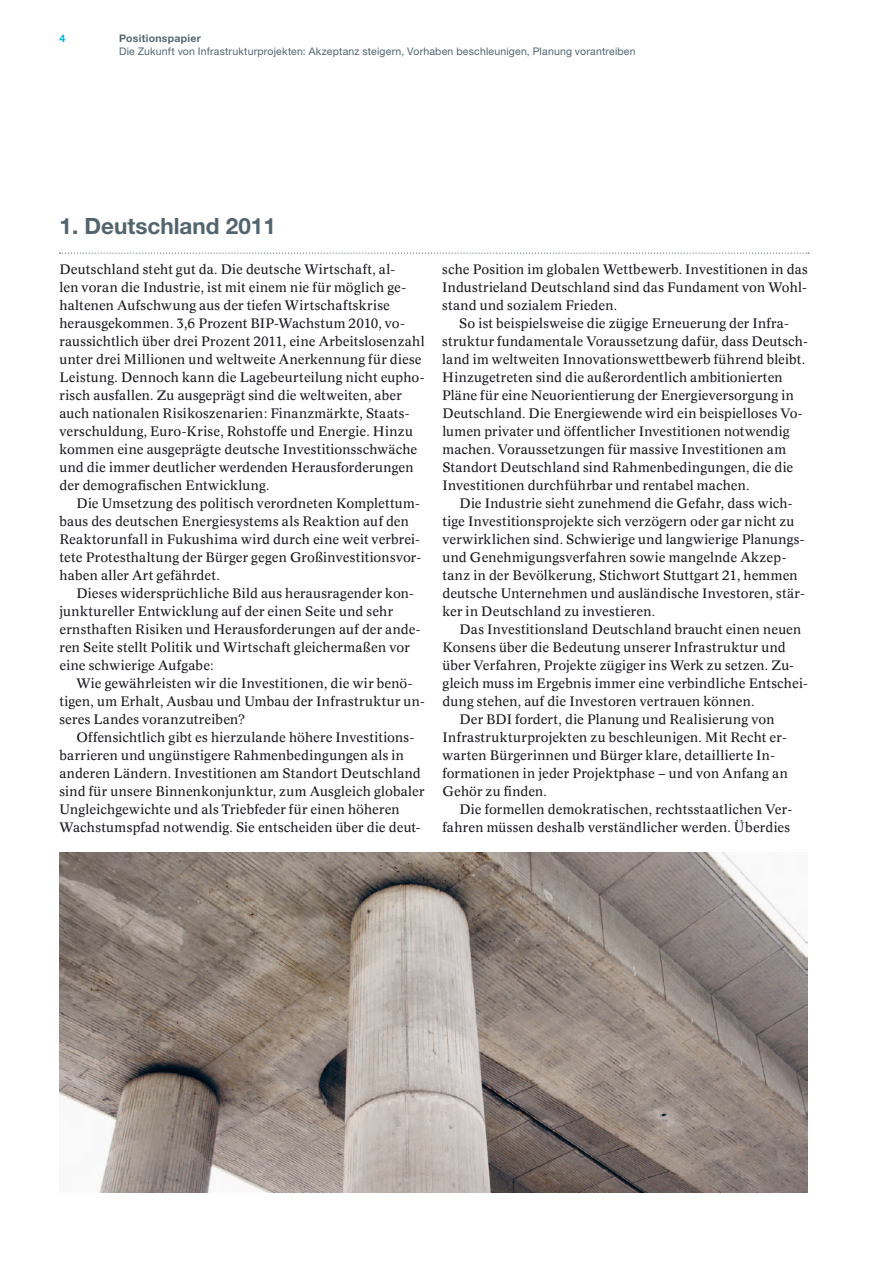
<style>
.page{position:relative;width:893px;height:1263px;background:#fff}
.page>*{position:absolute;margin:0;border:0;box-sizing:border-box;transform-origin:0 0}
.t1{font:700 22.5px "Helvetica Neue LT";color:#52656f}
.t2{font:13.5px/18px "Concorde BQ";letter-spacing:.015em;color:#1a171c}
.t3{font:10.5px "Helvetica Neue LT";letter-spacing:.02em;color:#52656f}
.t4{font:700 10.5px "Helvetica Neue LT";letter-spacing:.025em;color:#52656f}
.t5{font:700 10.5px "Helvetica Neue LT";color:#00b1e6}
</style>
<div class="page">
<svg style="left:60px;top:253px;width:749px;height:1px"></svg>
<img style="left:60px;top:852px;width:748px;height:340px">
<p class="t5" style="left:60px;top:32px;width:7px">4</p>
<p class="t4" style="left:119px;top:32px;width:83px">Positionspapier</p>
<p class="t3" style="left:119px;top:45px;width:518px">Die Zukunft von Infrastrukturprojekten: Akzeptanz steigern, Vorhaben beschleunigen, Planung vorantreiben</p>
<h1 class="t1" style="left:60px;top:212px;width:218px">1. Deutschland 2011</h1>
<p class="t2" style="left:59px;top:261px;width:367px">Deutschland steht gut da. Die deutsche Wirtschaft, al-<br>len voran die Industrie, ist mit einem nie für möglich ge&shy;haltenen Aufschwung aus der tiefen Wirtschaftskrise herausgekommen. 3,6 Prozent BIP-Wachstum 2010, vo&shy;raussichtlich über drei Prozent 2011, eine Arbeitslosenzahl unter drei Millionen und weltweite Anerkennung für diese Leistung. Dennoch kann die Lagebeurteilung nicht eupho&shy;risch ausfallen. Zu ausgeprägt sind die weltweiten, aber auch nationalen Risikoszenarien: Finanzmärkte, Staats&shy;verschuldung, Euro-Krise, Rohstoffe und Energie. Hinzu kommen eine ausgeprägte deutsche Investitionsschwäche und die immer deutlicher werdenden Herausforderungen der demografischen Entwicklung.</p>
<p class="t2" style="left:59px;top:495px;width:363px;text-indent:17px">Die Umsetzung des politisch verordneten Komplettum&shy;baus des deutschen Energiesystems als Reaktion auf den Reaktorunfall in Fukushima wird durch eine weit verbrei&shy;tete Protesthaltung der Bürger gegen Großinvestitionsvor&shy;haben aller Art gefährdet.</p>
<p class="t2" style="left:59px;top:585px;width:363px;text-indent:17px">Dieses widersprüchliche Bild aus herausragender kon&shy;junktureller Entwicklung auf der einen Seite und sehr ernsthaften Risiken und Herausforderungen auf der ande&shy;ren Seite stellt Politik und Wirtschaft gleichermaßen vor eine schwierige Aufgabe:</p>
<p class="t2" style="left:59px;top:675px;width:367px;text-indent:17px">Wie gewährleisten wir die Investitionen, die wir benö&shy;tigen, um Erhalt, Ausbau und Umbau der Infrastruktur un&shy;seres Landes voranzutreiben?</p>
<p class="t2" style="left:59px;top:729px;width:366px;text-indent:17px">Offensichtlich gibt es hierzulande höhere Investitions&shy;barrieren und ungünstigere Rahmenbedingungen als in anderen Ländern. Investitionen am Standort Deutschland sind für unsere Binnenkonjunktur, zum Ausgleich globaler Ungleichgewichte und als Triebfeder für einen höheren Wachstumspfad notwendig. Sie entscheiden über die deut-</p>
<p class="t2" style="left:442px;top:261px;width:367px;text-align:justify">sche Position im globalen Wettbewerb. Investitionen in das Industrieland Deutschland sind das Fundament von Wohl&shy;stand und sozialem Frieden.</p>
<p class="t2" style="left:442px;top:315px;width:367px;text-indent:17px">So ist beispielsweise die zügige Erneuerung der Infra&shy;struktur fundamentale Voraussetzung dafür, dass Deutsch&shy;land im weltweiten Innovationswettbewerb führend bleibt.<br>Hinzugetreten sind die außerordentlich ambitionierten Pläne für eine Neuorientierung der Energieversorgung in Deutschland. Die Energiewende wird ein beispielloses Vo&shy;lumen privater und öffentlicher Investitionen notwendig machen. Voraussetzungen für massive Investitionen am Standort Deutschland sind Rahmenbedingungen, die die Investitionen durchführbar und rentabel machen.</p>
<p class="t2" style="left:442px;top:495px;width:364px;text-indent:17px">Die Industrie sieht zunehmend die Gefahr, dass wich&shy;tige Investitionsprojekte sich verzögern oder gar nicht zu verwirklichen sind. Schwierige und langwierige Planungs&shy;und Genehmigungsverfahren sowie mangelnde Akzep&shy;tanz in der Bevölkerung, Stichwort Stuttgart 21, hemmen deutsche Unternehmen und ausländische Investoren, stär&shy;ker in Deutschland zu investieren.</p>
<p class="t2" style="left:459px;top:621px;width:343px">Das Investitionsland Deutschland braucht einen neuen</p>
<p class="t2" style="left:442px;top:639px;width:345px">Konsens über die Bedeutung unserer Infrastruktur und</p>
<p class="t2" style="left:442px;top:657px;width:353px">über Verfahren, Projekte zügiger ins Werk zu setzen. Zu-</p>
<p class="t2" style="left:442px;top:675px;width:367px">gleich muss im Ergebnis immer eine verbindliche Entschei-</p>
<p class="t2" style="left:442px;top:693px;width:314px">dung stehen, auf die Investoren vertrauen können.</p>
<p class="t2" style="left:459px;top:711px;width:317px">Der BDI fordert, die Planung und Realisierung von</p>
<p class="t2" style="left:442px;top:729px;width:346px">Infrastrukturprojekten zu beschleunigen. Mit Recht er-</p>
<p class="t2" style="left:442px;top:747px;width:334px">warten Bürgerinnen und Bürger klare, detaillierte In-</p>
<p class="t2" style="left:442px;top:765px;width:347px">formationen in jeder Projektphase – und von Anfang an</p>
<p class="t2" style="left:442px;top:783px;width:106px">Gehör zu finden.</p>
<p class="t2" style="left:459px;top:801px;width:334px">Die formellen demokratischen, rechtsstaatlichen Ver-</p>
<p class="t2" style="left:442px;top:819px;width:349px">fahren müssen deshalb verständlicher werden. Überdies</p>
</div>
